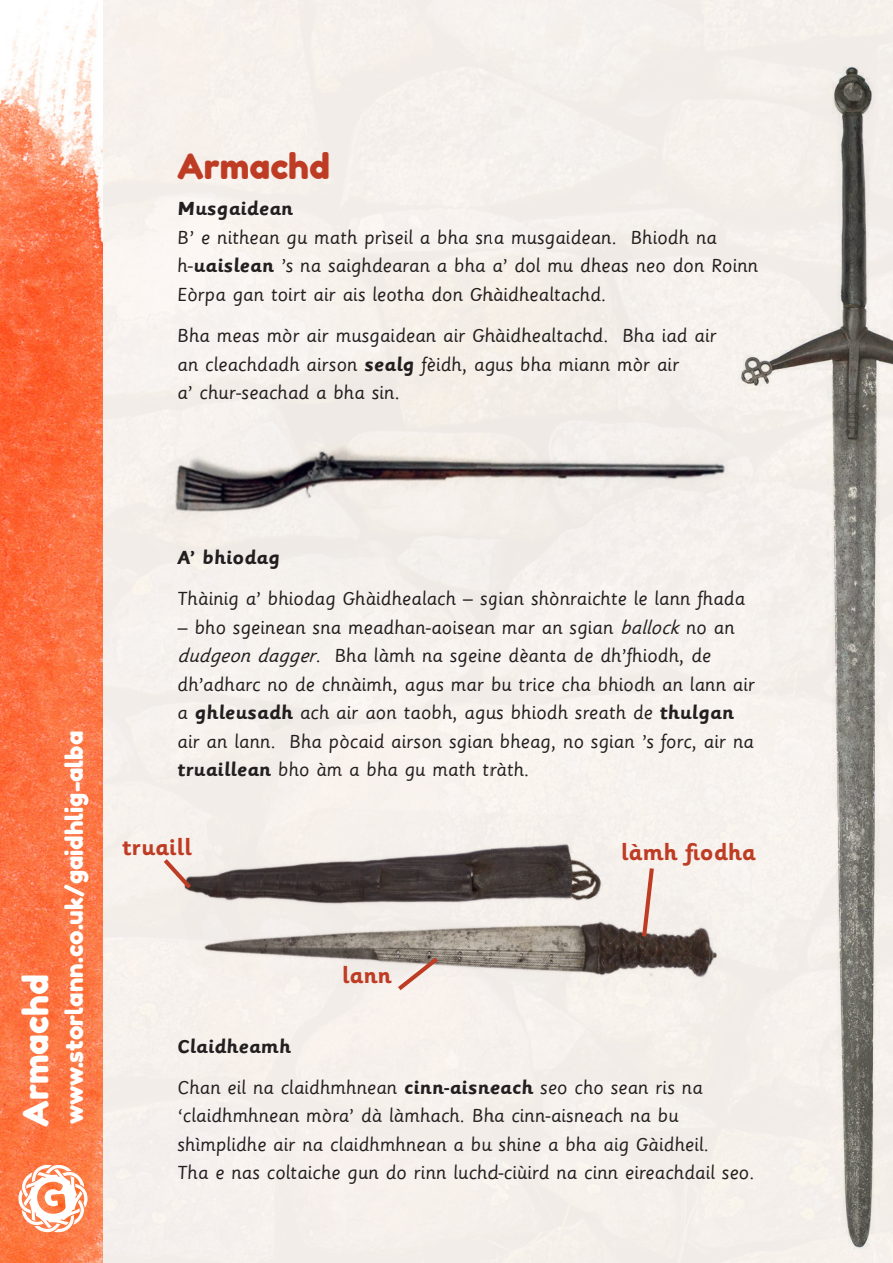
<style>
.page{position:relative;width:893px;height:1263px;background:#fff}
.page>*{position:absolute;margin:0;border:0;box-sizing:border-box;transform-origin:0 0}
.t1{font:34.95px "Fredoka One";color:#fff}
.t2{font:34.95px "Fredoka One";color:#bf3c24}
.t3{font:700 24.45px "Sassoon Infant";color:#bf3c24}
.t4{font:24.15px "Fredoka One";color:#fff}
.t5{font:21px/28.5px "Sassoon Primary";color:#231f20}
.t6{font:700 21px "Sassoon Primary";color:#231f20}
.s1{font-weight:700}
.s2{font-style:italic}
</style>
<div class="page">
<div style="left:102px;top:0;width:791px;height:1263px;background:#f6f0ec"></div>
<img style="left:0;top:2px;width:102px;height:1261px">
<svg style="left:18px;top:1164px;width:70px;height:68px"></svg>
<div style="left:142px;top:231px;width:350px;height:500px;background:#f5f0ec"></div>
<img style="left:492px;top:5px;width:401px;height:1258px">
<svg style="left:393px;top:953px;width:49px;height:41px;background:#d5c2bb"></svg>
<svg style="left:640px;top:864px;width:16px;height:77px"></svg>
<svg style="left:159px;top:855px;width:36px;height:38px"></svg>
<p class="t2" style="left:177px;top:145px;width:154px">Armachd</p>
<p class="t5" style="left:177px;top:194px;width:582px"><span class="s1">Musgaidean<br></span>B’ e nithean gu math prìseil a bha sna musgaidean. Bhiodh na h-<span class="s1">uaislean</span> ’s na saighdearan a bha a’ dol mu dheas neo don Roinn Eòrpa gan toirt air ais leotha don Ghàidhealtachd.</p>
<p class="t5" style="left:177px;top:321px;width:541px">Bha meas mòr air musgaidean air Ghàidhealtachd. Bha iad air an cleachdadh airson <span class="s1">sealg</span> fèidh, agus bha miann mòr air<br>a’ chur-seachad a bha sin.</p>
<p class="t1" style="left:14px;top:1127px;width:154px;rotate:-90deg">Armachd</p>
<p class="t4" style="left:60px;top:1124px;width:394px;rotate:-90deg">www.storlann.co.uk/gaidhlig-alba</p>
<p class="t6" style="left:177px;top:545px;width:104px">A’ bhiodag</p>
<p class="t5" style="left:177px;top:584px;width:569px">Thàinig a’ bhiodag Ghàidhealach – sgian shònraichte le lann fhada</p>
<p class="t5" style="left:177px;top:613px;width:579px">– bho sgeinean sna meadhan-aoisean mar an sgian <span class="s2">ballock</span> no an <span class="s2">dudgeondagger</span>. Bha làmh na sgeine dèanta de dh’fhiodh, de dh’adharc no de chnàimh, agus mar bu trice cha bhiodh an lann air a <span class="s1">ghleusadh</span> ach air aon taobh, agus bhiodh sreath de <span class="s1">thulgan </span>air an lann. Bha pòcaid airson sgian bheag, no sgian ’s forc, air na <span class="s1">truaillean</span> bho àm a bha gu math tràth.</p>
<p class="t3" style="left:122px;top:832px;width:71px">truaill</p>
<p class="t3" style="left:342px;top:960px;width:51px">lann</p>
<p class="t3" style="left:621px;top:836px;width:136px">làmh fiodha</p>
<p class="t6" style="left:177px;top:1033px;width:115px">Claidheamh</p>
<p class="t5" style="left:177px;top:1072px;width:579px">Chan eil na claidhmhnean <span class="s1">cinn-aisneach</span> seo cho sean ris na ‘claidhmhnean mòra’ dà làmhach. Bha cinn-aisneach na bu shìmplidhe air na claidhmhnean a bu shine a bha aig Gàidheil.<br>Tha e nas coltaiche gun do rinn luchd-ciùird na cinn eireachdail seo.</p>
</div>
